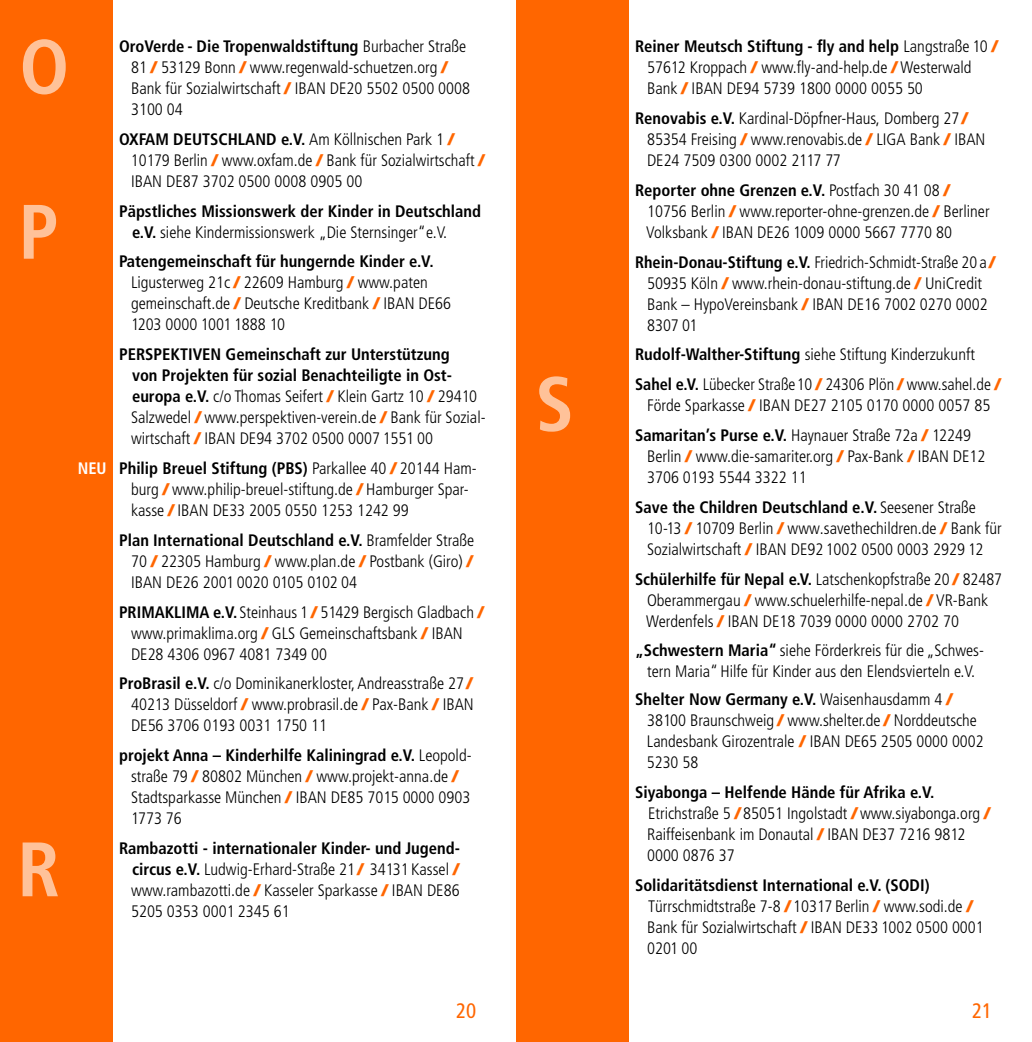
<style>
.page{position:relative;width:1032px;height:1042px;background:#fff}
.page>*{position:absolute;margin:0;border:0;box-sizing:border-box;transform-origin:0 0}
.t1{font:700 condensed 77px/164.8px "Frutiger";color:#ffc299}
.t2{font:condensed 21px "Frutiger";color:#f60}
.t3{font:300 condensed 16.62px/21px "Frutiger";color:#000}
.t4{font:700 condensed 16.62px/21px "Frutiger";color:#000}
.t5{font:700 condensed 16.62px "Frutiger";color:#fff}
.s1{font-weight:700}
.s2{font-weight:900;font-stretch:normal;color:#f60}
.s3{font-weight:300}
</style>
<div class="page">
<div style="left:0;top:0;width:113px;height:1042px;background:#f60"></div>
<div style="left:516px;top:0;width:113px;height:1042px;background:#f60"></div>
<h1 class="t1" style="left:19px;top:-15px;width:52px">O<br>P</h1>
<p class="t5" style="left:78px;top:458px;width:30px">NEU</p>
<h1 class="t1" style="left:17px;top:787px;width:44px">R</h1>
<p class="t3" style="left:131px;top:36px;width:341px;text-indent:-12px"><span class="s1">OroVerde - Die Tropenwaldstiftung</span> Burbacher Straße 81 <span class="s2">/</span> 53129 Bonn <span class="s2">/</span> www.regenwald-schuetzen.org <span class="s2">/ </span>Bank für Sozialwirtschaft <span class="s2">/</span> IBAN DE20 5502 0500 0008<br>3100 04</p>
<p class="t3" style="left:131px;top:129px;width:355px;text-indent:-12px"><span class="s1">OXFAM DEUTSCHLAND e.V.</span> Am Köllnischen Park 1 <span class="s2">/<br></span>10179 Berlin <span class="s2">/</span> www.oxfam.de <span class="s2">/</span> Bank für Sozialwirtschaft <span class="s2">/<br></span>IBAN DE87 3702 0500 0008 0905 00</p>
<p class="t4" style="left:132px;top:200px;width:350px;text-indent:-13px">Päpstliches Missionswerk der Kinder in Deutschland e.V. <span class="s3">siehe Kindermissionswerk „Die Sternsinger“ e.V.</span></p>
<p class="t3" style="left:131px;top:251px;width:322px;text-indent:-12px"><span class="s1">Patengemeinschaft für hungernde Kinder e.V.<br></span>Ligusterweg 21c <span class="s2">/</span> 22609 Hamburg <span class="s2">/</span> www.paten gemeinschaft.de <span class="s2">/</span> Deutsche Kreditbank <span class="s2">/</span> IBAN DE66<br>1203 0000 1001 1888 10</p>
<p class="t3" style="left:131px;top:344px;width:356px;text-indent:-12px"><span class="s1">PERSPEKTIVEN Gemeinschaft zur Unterstützung<br>von Projekten für sozial Benachteiligte in Ost&shy;europa e.V.</span> c/o Thomas Seifert <span class="s2">/</span> Klein Gartz 10 <span class="s2">/</span> 29410<br>Salzwedel <span class="s2">/</span> www.perspektiven-verein.de <span class="s2">/</span> Bank für Sozial&shy;wirtschaft <span class="s2">/</span> IBAN DE94 3702 0500 0007 1551 00</p>
<p class="t3" style="left:131px;top:458px;width:347px;text-indent:-12px"><span class="s1">Philip Breuel Stiftung (PBS)</span> Parkallee 40 <span class="s2">/</span> 20144 Ham&shy;burg <span class="s2">/</span> www.philip-breuel-stiftung.de <span class="s2">/</span> Hamburger Spar&shy;kasse <span class="s2">/</span> IBAN DE33 2005 0550 1253 1242 99</p>
<p class="t3" style="left:131px;top:530px;width:345px;text-align:justify;text-indent:-12px"><span class="s1">Plan International Deutschland e.V.</span> Bramfelder Straße 70 <span class="s2">/</span> 22305 Hamburg <span class="s2">/</span> www.plan.de <span class="s2">/</span> Postbank (Giro) <span class="s2">/ </span>IBAN DE26 2001 0020 0105 0102 04</p>
<p class="t3" style="left:131px;top:601px;width:354px;text-indent:-12px"><span class="s1">PRIMAKLIMA e.V.</span> Steinhaus 1 <span class="s2">/</span> 51429 Bergisch Gladbach <span class="s2">/ </span>www.primaklima.org <span class="s2">/</span> GLS Gemeinschaftsbank <span class="s2">/</span> IBAN<br>DE28 4306 0967 4081 7349 00</p>
<p class="t3" style="left:131px;top:673px;width:344px;text-align:justify;text-indent:-12px"><span class="s1">ProBrasil e.V.</span> c/o Dominikanerkloster, Andreasstraße 27 <span class="s2">/ </span>40213 Düsseldorf <span class="s2">/</span> www.probrasil.de <span class="s2">/</span> Pax-Bank <span class="s2">/</span> IBAN DE56 3706 0193 0031 1750 11</p>
<p class="t3" style="left:131px;top:745px;width:342px;text-indent:-12px"><span class="s1">projekt Anna – Kinderhilfe Kaliningrad e.V.</span> Leopold&shy;straße 79 <span class="s2">/</span> 80802 München <span class="s2">/</span> www.projekt-anna.de <span class="s2">/ </span>Stadtsparkasse München <span class="s2">/</span> IBAN DE85 7015 0000 0903<br>1773 76</p>
<p class="t3" style="left:131px;top:838px;width:330px;text-align:justify;text-indent:-12px"><span class="s1">Rambazotti - internationaler Kinder- und Jugend&shy;circus e.V.</span> Ludwig-Erhard-Straße 21 <span class="s2">/</span> 34131 Kassel <span class="s2">/ </span>www.rambazotti.de <span class="s2">/</span> Kasseler Sparkasse <span class="s2">/</span> IBAN DE86<br>5205 0353 0001 2345 61</p>
<h1 class="t1" style="left:535px;top:322px;width:40px">S</h1>
<p class="t3" style="left:647px;top:36px;width:353px;text-indent:-12px"><span class="s1">Reiner Meutsch Stiftung - fly and help</span> Langstraße 10 <span class="s2">/<br></span>57612 Kroppach <span class="s2">/</span> www.fly-and-help.de <span class="s2">/</span> Westerwald<br>Bank <span class="s2">/</span> IBAN DE94 5739 1800 0000 0055 50</p>
<p class="t3" style="left:647px;top:108px;width:340px;text-indent:-12px"><span class="s1">Renovabis e.V.</span> Kardinal-Döpfner-Haus, Domberg 27 <span class="s2">/<br></span>85354 Freising <span class="s2">/</span> www.renovabis.de <span class="s2">/</span> LIGA Bank <span class="s2">/</span> IBAN<br>DE24 7509 0300 0002 2117 77</p>
<p class="t3" style="left:646px;top:180px;width:345px;text-indent:-11px"><span class="s1">Reporter ohne Grenzen e.V.</span> Postfach 30 41 08 <span class="s2">/<br></span>10756 Berlin <span class="s2">/</span> www.reporter-ohne-grenzen.de <span class="s2">/</span> Berliner<br>Volksbank <span class="s2">/</span> IBAN DE26 1009 0000 5667 7770 80</p>
<p class="t3" style="left:647px;top:252px;width:350px;text-indent:-12px"><span class="s1">Rhein-Donau-Stiftung e.V.</span> Friedrich-Schmidt-Straße 20 a <span class="s2">/ </span>50935 Köln <span class="s2">/</span> www.rhein-donau-stiftung.de <span class="s2">/</span> UniCredit Bank – HypoVereinsbank <span class="s2">/</span> IBAN DE16 7002 0270 0002<br>8307 01</p>
<p class="t3" style="left:635px;top:340px;width:367px;line-height:29.8px"><span class="s1">Rudolf-Walther-Stiftung</span> siehe Stiftung Kinderzukunft<br><span class="s1">Sahel e.V.</span> Lübecker Straße 10 <span class="s2">/</span> 24306 Plön <span class="s2">/</span> www.sahel.de <span class="s2">/</span></p>
<p class="t3" style="left:635px;top:391px;width:357px;line-height:29.8px;text-indent:12px">Förde Sparkasse <span class="s2">/</span> IBAN DE27 2105 0170 0000 0057 85<br><span class="s1">Samaritan’s Purse e.V.</span> Haynauer Straße 72a <span class="s2">/</span> 12249</p>
<p class="t3" style="left:647px;top:446px;width:340px">Berlin <span class="s2">/</span> www.die-samariter.org <span class="s2">/</span> Pax-Bank <span class="s2">/</span> IBAN DE12<br>3706 0193 5544 3322 11</p>
<p class="t3" style="left:647px;top:497px;width:356px;text-indent:-12px"><span class="s1">Save the Children Deutschland e.V.</span> Seesener Straße<br>10-13 <span class="s2">/</span> 10709 Berlin <span class="s2">/</span> www.savethechildren.de <span class="s2">/</span> Bank für<br>Sozialwirtschaft <span class="s2">/</span> IBAN DE92 1002 0500 0003 2929 12</p>
<p class="t3" style="left:646px;top:568px;width:358px;text-indent:-11px"><span class="s1">Schülerhilfe für Nepal e.V.</span> Latschenkopfstraße 20 <span class="s2">/</span> 82487<br>Oberammergau <span class="s2">/</span> www.schuelerhilfe-nepal.de <span class="s2">/</span> VR-Bank<br>Werdenfels <span class="s2">/</span> IBAN DE18 7039 0000 0000 2702 70</p>
<p class="t3" style="left:635px;top:640px;width:350px;text-align:center"><span class="s1">„Schwestern Maria“</span> siehe Förderkreis für die „Schwes&shy;tern Maria“ Hilfe für Kinder aus den Elendsvierteln e.V.</p>
<p class="t3" style="left:647px;top:689px;width:338px;text-indent:-12px"><span class="s1">Shelter Now Germany e.V.</span> Waisenhausdamm 4 <span class="s2">/ </span>38100 Braunschweig <span class="s2">/</span> www.shelter.de <span class="s2">/</span> Norddeutsche Landesbank Girozentrale <span class="s2">/</span> IBAN DE65 2505 0000 0002<br>5230 58</p>
<p class="t3" style="left:647px;top:782px;width:345px;text-indent:-12px"><span class="s1">Siyabonga – Helfende Hände für Afrika e.V.<br></span>Etrichstraße 5 <span class="s2">/</span> 85051 Ingolstadt <span class="s2">/</span> www.siyabonga.org <span class="s2">/ </span>Raiffeisenbank im Donautal <span class="s2">/</span> IBAN DE37 7216 9812<br>0000 0876 37</p>
<p class="t3" style="left:647px;top:875px;width:338px;text-indent:-12px"><span class="s1">Solidaritätsdienst International e.V. (SODI)<br></span>Türrschmidtstraße 7-8 <span class="s2">/</span> 10317 Berlin <span class="s2">/</span> www.sodi.de <span class="s2">/ </span>Bank für Sozialwirtschaft <span class="s2">/</span> IBAN DE33 1002 0500 0001<br>0201 00</p>
<p class="t2" style="left:456px;top:998px;width:22px">20</p>
<p class="t2" style="left:972px;top:998px;width:22px">21</p>
</div>
